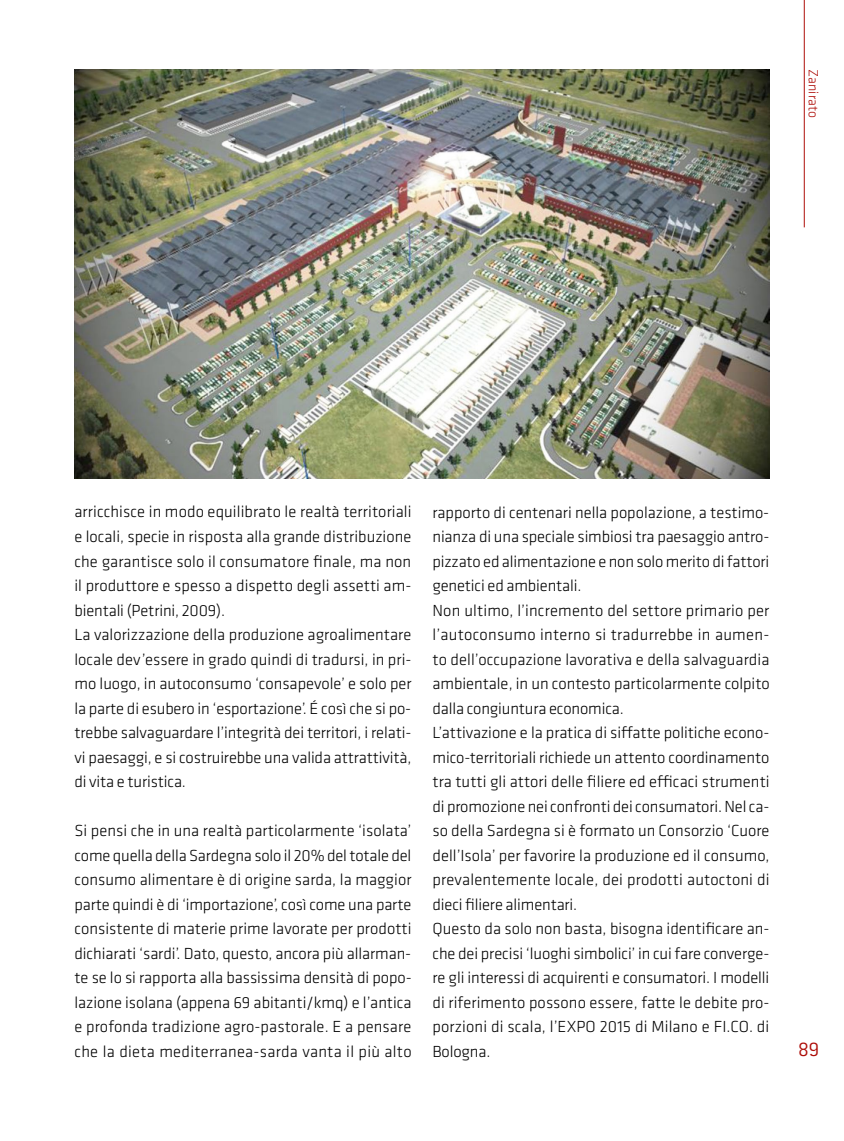
<style>
.page{position:relative;width:844px;height:1141px;background:#fff}
.page>*{position:absolute;margin:0;border:0;box-sizing:border-box;transform-origin:0 0}
.t1{font:300 21px "Conduit ITC";color:#ae0f0a}
.t2{font:300 16.62px/24.5px "Klavika";color:#000}
.t3{font:300 14px "Klavika";color:#ae0f0a}
</style>
<div class="page">
<hr style="left:803px;top:0;width:1px;height:227px;background:#ae0f0a">
<img style="left:74px;top:69px;width:695px;height:409px">
<p class="t3" style="left:820px;top:69px;width:50px;rotate:90deg">Zanirato</p>
<p class="t2" style="left:74px;top:500px;width:338px">arricchisce in modo equilibrato le realtà territoriali e locali, specie in risposta alla grande distribuzione che garantisce solo il consumatore finale, ma non il produttore e spesso a dispetto degli assetti am&shy;bientali (Petrini, 2009).<br>La valorizzazione della produzione agroalimentare locale dev’essere in grado quindi di tradursi, in pri&shy;mo luogo, in autoconsumo ‘consapevole’ e solo per la parte di esubero in ‘esportazione’. É così che si po&shy;trebbe salvaguardare l’integrità dei territori, i relati&shy;vi paesaggi, e si costruirebbe una valida attrattività, di vita e turistica.</p>
<p class="t2" style="left:74px;top:819px;width:339px;text-align:justify">Si pensi che in una realtà particolarmente ‘isolata’ come quella della Sardegna solo il 20% del totale del consumo alimentare è di origine sarda, la maggior parte quindi è di ‘importazione’, così come una parte consistente di materie prime lavorate per prodotti dichiarati ‘sardi’. Dato, questo, ancora più allarman&shy;te se lo si rapporta alla bassissima densità di popo&shy;lazione isolana (appena 69 abitanti/kmq) e l’antica e profonda tradizione agro-pastorale. E a pensare che la dieta mediterranea-sarda vanta il più alto</p>
<p class="t2" style="left:432px;top:500px;width:338px">rapporto di centenari nella popolazione, a testimo&shy;nianza di una speciale simbiosi tra paesaggio antro&shy;pizzato ed alimentazione e non solo merito di fattori genetici ed ambientali.<br>Non ultimo, l’incremento del settore primario per l’autoconsumo interno si tradurrebbe in aumen&shy;to dell’occupazione lavorativa e della salvaguardia ambientale, in un contesto particolarmente colpito dalla congiuntura economica.<br>L’attivazione e la pratica di siffatte politiche econo&shy;mico-territoriali richiede un attento coordinamento tra tutti gli attori delle filiere ed efficaci strumenti di promozione nei confronti dei consumatori. Nel ca&shy;so della Sardegna si è formato un Consorzio ‘Cuore dell’Isola’ per favorire la produzione ed il consumo, prevalentemente locale, dei prodotti autoctoni di dieci filiere alimentari.<br>Questo da solo non basta, bisogna identificare an&shy;che dei precisi ‘luoghi simbolici’ in cui fare converge&shy;re gli interessi di acquirenti e consumatori. I modelli di riferimento possono essere, fatte le debite pro&shy;porzioni di scala, l’EXPO 2015 di Milano e FI.CO. di Bologna.</p>
<p class="t1" style="left:798px;top:1038px;width:22px">89</p>
</div>
